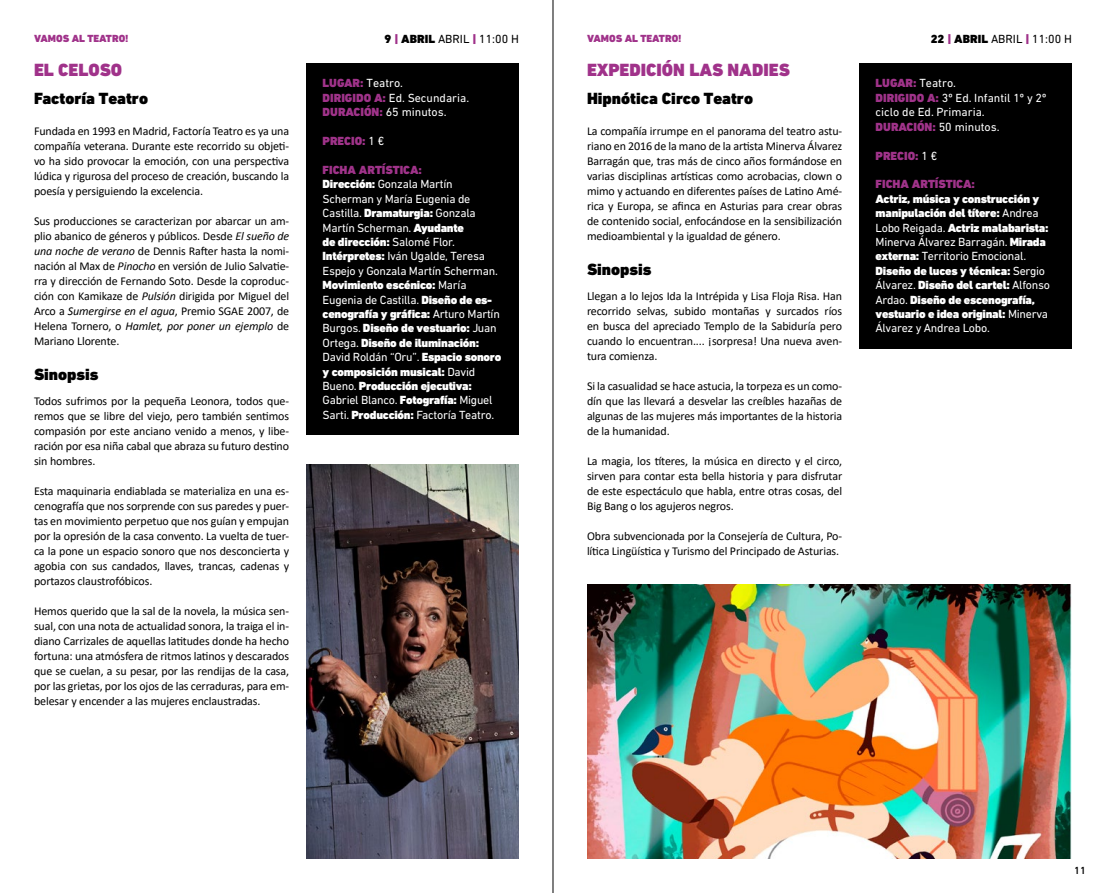
<style>
.page{position:relative;width:1106px;height:893px;background:#fff}
.page>*{position:absolute;margin:0;border:0;box-sizing:border-box;transform-origin:0 0}
.t1{font:900 18px "DIN Next W1 G";color:#a0328a}
.t2{font:900 16.5px "DIN Next W1 G";color:#000}
.t3{font:12px/15px "Calibri";letter-spacing:-.01em;color:#000;text-align:justify}
.t4{font:12px/14.4px "DIN Next W1 G";letter-spacing:-.02em;color:#fff}
.t5{font:900 12px/14.4px "DIN Next W1 G";letter-spacing:-.02em;color:#fff}
.t6{font:12px/14.4px "DIN Next W1 G";color:#fff}
.t7{font:12px "DIN Next W1 G";color:#000}
.t8{font:900 12px "DIN Next W1 G";color:#a0338a}
.t9{font:900 10.5px "DIN Next W1 G";color:#a0328a}
.t10{font:500 10.5px "DIN Next W1 G";color:#000}
.s1{font-weight:900}
.s2{font-weight:900;color:#a0328a}
.s3{font-style:italic}
.s4{font-weight:900;color:#a0338a}
.s5{font-weight:400;color:#fff}
.s6{font-weight:400}
</style>
<div class="page">
<div style="left:306px;top:64px;width:213px;height:371px;background:#000"></div>
<div style="left:859px;top:64px;width:212px;height:285px;background:#000"></div>
<img style="left:306px;top:465px;width:213px;height:394px">
<img style="left:587px;top:585px;width:484px;height:274px">
<hr style="left:553px;top:0;width:1px;height:893px;background:#000">
<p class="t9" style="left:34px;top:32px;width:96px">VAMOS AL TEATRO!</p>
<p class="t7" style="left:384px;top:32px;width:136px"><span class="s1">9</span> <span class="s2">|</span> <span class="s1">ABRIL</span> ABRIL <span class="s2">|</span> 11:00 H</p>
<p class="t9" style="left:587px;top:32px;width:96px">VAMOS AL TEATRO!</p>
<p class="t7" style="left:930px;top:32px;width:143px"><span class="s1">22</span> <span class="s2">|</span> <span class="s1">ABRIL</span> ABRIL <span class="s2">|</span> 11:00 H</p>
<h1 class="t1" style="left:34px;top:59px;width:90px">EL CELOSO</h1>
<h1 class="t1" style="left:587px;top:59px;width:204px">EXPEDICIÓN LAS NADIES</h1>
<h2 class="t2" style="left:34px;top:89px;width:116px">Factoría Teatro</h2>
<p class="t3" style="left:34px;top:123px;width:257px">Fundada en 1993 en Madrid, Factoría Teatro es ya una compañía veterana. Durante este recorrido su objeti&shy;vo ha sido provocar la emoción, con una perspectiva lúdica y rigurosa del proceso de creación, buscando la poesía y persiguiendo la excelencia.</p>
<p class="t3" style="left:34px;top:213px;width:257px">Sus producciones se caracterizan por abarcar un am&shy;plio abanico de géneros y públicos. Desde <span class="s3">El sueño de una noche de verano</span> de Dennis Rafter hasta la nomi&shy;nación al Max de <span class="s3">Pinocho</span> en versión de Julio Salvatie&shy;rra y dirección de Fernando Soto. Desde la coproduc&shy;ción con Kamikaze de <span class="s3">Pulsión</span> dirigida por Miguel del Arco a <span class="s3">Sumergirse en el agua</span>, Premio SGAE 2007, de Helena Tornero, o <span class="s3">Hamlet, por poner un ejemplo</span> de Mariano Llorente.</p>
<h2 class="t2" style="left:34px;top:364px;width:66px">Sinopsis</h2>
<p class="t3" style="left:34px;top:393px;width:257px">Todos sufrimos por la pequeña Leonora, todos que&shy;remos que se libre del viejo, pero también sentimos compasión por este anciano venido a menos, y libe&shy;ración por esa niña cabal que abraza su futuro destino sin hombres.</p>
<p class="t3" style="left:34px;top:483px;width:257px">Esta maquinaria endiablada se materializa en una es&shy;cenografía que nos sorprende con sus paredes y puer&shy;tas en movimiento perpetuo que nos guían y empujan por la opresión de la casa convento. La vuelta de tuer&shy;ca la pone un espacio sonoro que nos desconcierta y agobia con sus candados, llaves, trancas, cadenas y portazos claustrofóbicos.</p>
<p class="t3" style="left:34px;top:603px;width:257px">Hemos querido que la sal de la novela, la música sen&shy;sual, con una nota de actualidad sonora, la traiga el in&shy;diano Carrizales de aquellas latitudes donde ha hecho fortuna: una atmósfera de ritmos latinos y descarados que se cuelan, a su pesar, por las rendijas de la casa, por las grietas, por los ojos de las cerraduras, para em&shy;belesar y encender a las mujeres enclaustradas.</p>
<p class="t6" style="left:322px;top:76px;width:148px"><span class="s4">LUGAR:</span> Teatro.<br><span class="s4">DIRIGIDO A:</span> Ed. Secundaria.<br><span class="s4">DURACIÓN:</span> 65 minutos.</p>
<p class="t8" style="left:322px;top:134px;width:63px">PRECIO: <span class="s5">1 €</span></p>
<p class="t4" style="left:322px;top:162px;width:180px"><span class="s4">FICHA ARTÍSTICA:<br></span><span class="s1">Dirección:</span> Gonzala Martín<br>Scherman y María Eugenia de<br>Castilla. <span class="s1">Dramaturgia:</span> Gonzala<br>Martín Scherman. <span class="s1">Ayudante<br>de dirección:</span> Salomé Flor.<br><span class="s1">Intérpretes:</span> Iván Ugalde, Teresa<br>Espejo y Gonzala Martín Scherman.<br><span class="s1">Movimiento escénico:</span> María<br>Eugenia de Castilla. <span class="s1">Diseño de es&shy;cenografía y gráfica:</span> Arturo Martín<br>Burgos. <span class="s1">Diseño de vestuario:</span> Juan<br>Ortega. <span class="s1">Diseño de iluminación:<br></span>David Roldán “Oru”. <span class="s1">Espacio sonoro y composición musical:</span> David<br>Bueno. <span class="s1">Producción ejecutiva:<br></span>Gabriel Blanco. <span class="s1">Fotografía:</span> Miguel<br>Sarti. <span class="s1">Producción:</span> Factoría Teatro.</p>
<h2 class="t2" style="left:587px;top:89px;width:168px">Hipnótica Circo Teatro</h2>
<p class="t3" style="left:587px;top:123px;width:257px">La compañía irrumpe en el panorama del teatro astu&shy;riano en 2016 de la mano de la artista Minerva Álvarez Barragán que, tras más de cinco años formándose en varias disciplinas artísticas como acrobacias, clown o mimo y actuando en diferentes países de Latino Amé&shy;rica y Europa, se afinca en Asturias para crear obras de contenido social, enfocándose en la sensibilización medioambiental y la igualdad de género.</p>
<h2 class="t2" style="left:587px;top:259px;width:66px">Sinopsis</h2>
<p class="t3" style="left:587px;top:288px;width:257px">Llegan a lo lejos Ida la Intrépida y Lisa Floja Risa. Han recorrido selvas, subido montañas y surcados ríos en busca del apreciado Templo de la Sabiduría pero cuando lo encuentran.... ¡sorpresa! Una nueva aven&shy;tura comienza.</p>
<p class="t3" style="left:587px;top:378px;width:257px">Si la casualidad se hace astucia, la torpeza es un como&shy;dín que las llevará a desvelar las creíbles hazañas de algunas de las mujeres más importantes de la historia de la humanidad.</p>
<p class="t3" style="left:587px;top:453px;width:257px">La magia, los títeres, la música en directo y el circo, sirven para contar esta bella historia y para disfrutar de este espectáculo que habla, entre otras cosas, del Big Bang o los agujeros negros.</p>
<p class="t3" style="left:587px;top:528px;width:257px">Obra subvencionada por la Consejería de Cultura, Po&shy;lítica Lingüística y Turismo del Principado de Asturias.</p>
<p class="t6" style="left:875px;top:76px;width:172px"><span class="s4">LUGAR:</span> Teatro.<br><span class="s4">DIRIGIDO A:</span> 3º Ed. Infantil 1º y 2º ciclo de Ed. Primaria.<br><span class="s4">DURACIÓN:</span> 50 minutos.</p>
<p class="t8" style="left:875px;top:148px;width:63px">PRECIO: <span class="s5">1 €</span></p>
<p class="t8" style="left:875px;top:177px;width:101px">FICHA ARTÍSTICA:</p>
<p class="t5" style="left:875px;top:191px;width:176px">Actriz, música y construcción y manipulación del títere: <span class="s6">Andrea<br>Lobo Reigada.</span> Actriz malabarista:<br><span class="s6">Minerva Álvarez Barragán.</span> Mirada externa: <span class="s6">Territorio Emocional.<br></span>Diseño de luces y técnica: <span class="s6">Sergio<br>Álvarez.</span> Diseño del cartel: <span class="s6">Alfonso<br>Ardao.</span> Diseño de escenografía, vestuario e idea original: <span class="s6">Minerva<br>Álvarez y Andrea Lobo.</span></p>
<p class="t10" style="left:1074px;top:864px;width:13px">11</p>
</div>
